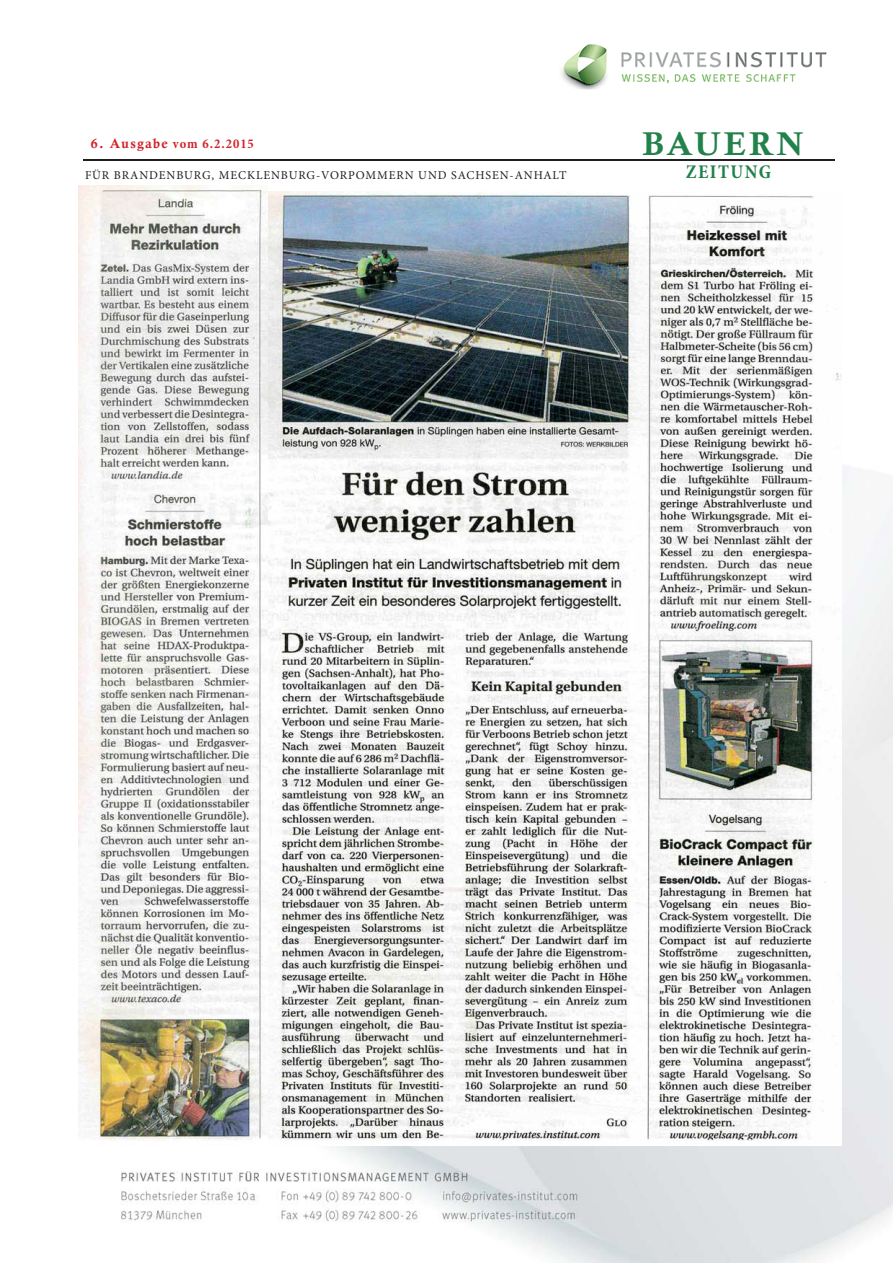
<style>
.page{position:relative;width:893px;height:1263px;background:#fff}
.page>*{position:absolute;margin:0;border:0;box-sizing:border-box;transform-origin:0 0}
.t1{font:33px "Calis MT Bol";letter-spacing:.1em;color:#23814a}
.t2{font:700 condensed 19.5px "Minion Pro";letter-spacing:.075em;color:#23814a}
.t3{font:700 condensed 13.5px "Minion Pro";letter-spacing:.075em;color:#d2232a}
.t4{font:12px "Minion Pro";letter-spacing:.075em;color:#231f20}
.s1{font-family:"Calis MT Bol";font-weight:400;font-stretch:normal}
</style>
<div class="page">
<img style="left:83px;top:159px;width:810px;height:1104px">
<img style="left:561px;top:44px;width:266px;height:46px">
<hr style="left:83px;top:159px;width:751px;height:1px;background:#231f20">
<img style="left:268px;top:192px;width:574px;height:954px">
<img style="left:78px;top:185px;width:189px;height:960px">
<p class="t3" style="left:91px;top:135px;width:165px"><span class="s1">6. Ausgabe</span> vom 6.2.2015</p>
<p class="t4" style="left:85px;top:167px;width:483px">FÜR BRANDENBURG, MECKLENBURG-VORPOMMERN UND SACHSEN-ANHALT</p>
<h1 class="t1" style="left:643px;top:130px;width:162px">BAUERN</h1>
<h2 class="t2" style="left:686px;top:160px;width:87px">ZEITUNG</h2>
</div>
